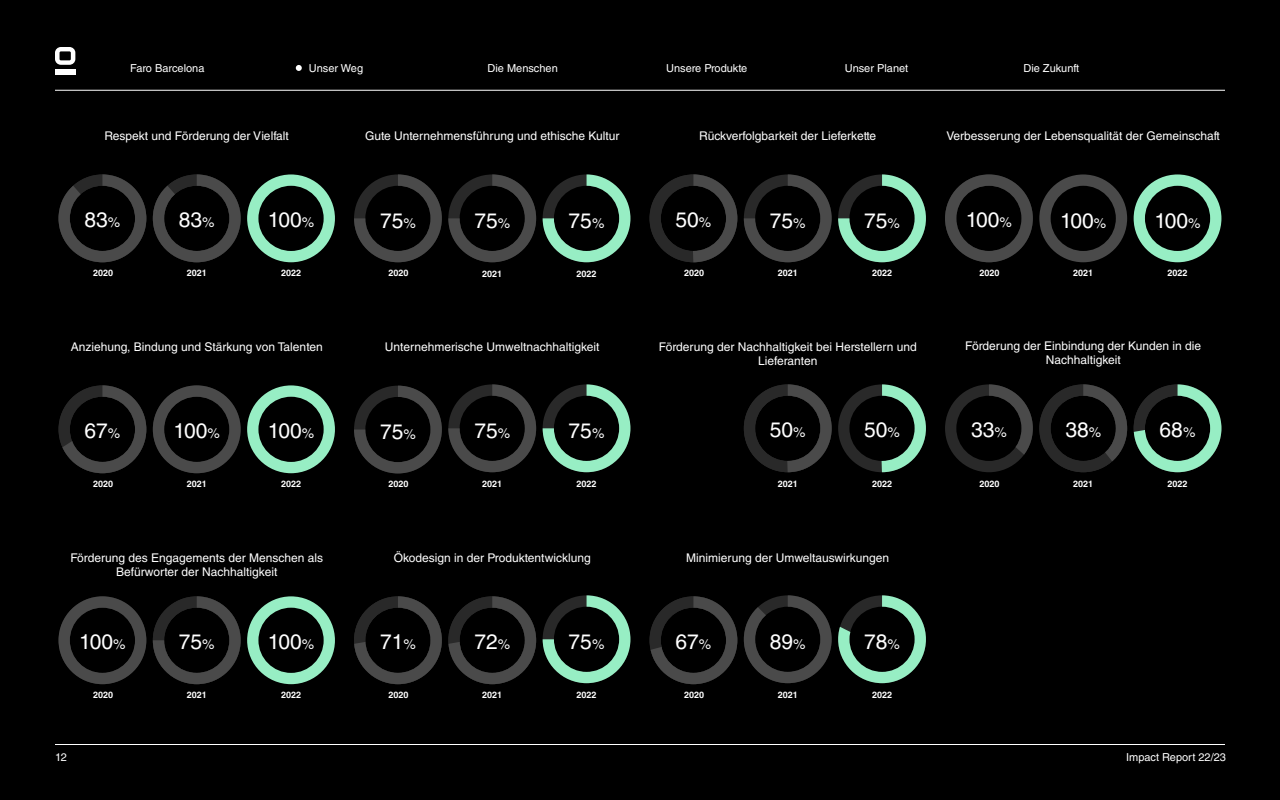
<style>
.page{position:relative;width:1280px;height:800px;background:#000}
.page>*{position:absolute;margin:0;border:0;box-sizing:border-box;transform-origin:0 0}
.t1{font:21px "Helvetica LT Std";color:#fff}
.t2{font:12px/14.4px "Helvetica LT Std";color:#fff;text-align:center}
.t3{font:11px "Helvetica LT Std";color:#fff}
.t4{font:700 9px "Helvetica LT Std";color:#fff}
.s1{font-size:14px}
</style>
<div class="page">
<svg style="left:247px;top:174px;width:88px;height:88px"></svg>
<svg style="left:247px;top:385px;width:88px;height:88px"></svg>
<svg style="left:247px;top:596px;width:88px;height:88px"></svg>
<svg style="left:59px;top:174px;width:87px;height:88px"></svg>
<svg style="left:59px;top:385px;width:87px;height:88px"></svg>
<svg style="left:153px;top:174px;width:88px;height:88px"></svg>
<svg style="left:650px;top:174px;width:87px;height:88px"></svg>
<svg style="left:945px;top:174px;width:88px;height:88px"></svg>
<svg style="left:153px;top:385px;width:88px;height:88px"></svg>
<svg style="left:153px;top:596px;width:88px;height:88px"></svg>
<svg style="left:448px;top:384px;width:88px;height:88px"></svg>
<svg style="left:744px;top:595px;width:88px;height:88px"></svg>
<svg style="left:543px;top:384px;width:87px;height:88px"></svg>
<svg style="left:838px;top:595px;width:88px;height:88px"></svg>
<svg style="left:448px;top:596px;width:88px;height:88px"></svg>
<svg style="left:1039px;top:384px;width:88px;height:88px"></svg>
<svg style="left:354px;top:596px;width:88px;height:88px"></svg>
<svg style="left:296px;top:65px;width:6px;height:6px"></svg>
<svg style="left:744px;top:174px;width:88px;height:88px"></svg>
<svg style="left:1039px;top:174px;width:88px;height:88px"></svg>
<svg style="left:838px;top:174px;width:88px;height:88px"></svg>
<svg style="left:1134px;top:174px;width:87px;height:88px"></svg>
<svg style="left:650px;top:596px;width:87px;height:88px"></svg>
<svg style="left:1134px;top:384px;width:87px;height:88px"></svg>
<svg style="left:945px;top:384px;width:88px;height:88px"></svg>
<svg style="left:744px;top:384px;width:88px;height:88px"></svg>
<svg style="left:838px;top:384px;width:88px;height:88px"></svg>
<svg style="left:448px;top:174px;width:88px;height:88px"></svg>
<svg style="left:543px;top:174px;width:87px;height:88px"></svg>
<svg style="left:354px;top:174px;width:88px;height:88px"></svg>
<svg style="left:354px;top:386px;width:88px;height:87px"></svg>
<svg style="left:543px;top:595px;width:87px;height:88px"></svg>
<svg style="left:59px;top:596px;width:87px;height:88px"></svg>
<div style="left:55px;top:70px;width:20px;height:5px;background:#fff"></div>
<svg style="left:55px;top:47px;width:20px;height:18px"></svg>
<hr style="left:55px;top:90px;width:1170px;height:1px;background:#fff">
<hr style="left:55px;top:744px;width:1170px;height:1px;background:#fff">
<p class="t3" style="left:130px;top:62px;width:76px">Faro Barcelona</p>
<p class="t3" style="left:309px;top:62px;width:56px">Unser Weg</p>
<p class="t3" style="left:488px;top:62px;width:72px">Die Menschen</p>
<p class="t3" style="left:666px;top:62px;width:83px">Unsere Produkte</p>
<p class="t3" style="left:845px;top:62px;width:65px">Unser Planet</p>
<p class="t3" style="left:1023px;top:62px;width:57px">Die Zukunft</p>
<p class="t2" style="left:105px;top:128px;width:186px">Respekt und Förderung der Vielfalt</p>
<p class="t2" style="left:365px;top:128px;width:256px">Gute Unternehmensführung und ethische Kultur</p>
<p class="t2" style="left:699px;top:128px;width:179px">Rückverfolgbarkeit der Lieferkette</p>
<p class="t2" style="left:947px;top:128px;width:275px">Verbesserung der Lebensqualität der Gemeinschaft</p>
<h1 class="t1" style="left:85px;top:208px;width:37px">83<span class="s1">%</span></h1>
<h1 class="t1" style="left:676px;top:208px;width:37px">50<span class="s1">%</span></h1>
<h1 class="t1" style="left:966px;top:208px;width:48px">100<span class="s1">%</span></h1>
<h1 class="t1" style="left:179px;top:208px;width:37px">83<span class="s1">%</span></h1>
<h1 class="t1" style="left:268px;top:208px;width:48px">100<span class="s1">%</span></h1>
<h1 class="t1" style="left:770px;top:209px;width:37px">75<span class="s1">%</span></h1>
<h1 class="t1" style="left:864px;top:209px;width:37px">75<span class="s1">%</span></h1>
<h1 class="t1" style="left:1060px;top:209px;width:48px">100<span class="s1">%</span></h1>
<h1 class="t1" style="left:1154px;top:209px;width:48px">100<span class="s1">%</span></h1>
<h1 class="t1" style="left:380px;top:209px;width:37px">75<span class="s1">%</span></h1>
<h1 class="t1" style="left:474px;top:209px;width:37px">75<span class="s1">%</span></h1>
<h1 class="t1" style="left:569px;top:209px;width:37px">75<span class="s1">%</span></h1>
<p class="t4" style="left:93px;top:267px;width:22px">2020</p>
<p class="t4" style="left:187px;top:267px;width:22px">2021</p>
<p class="t4" style="left:281px;top:267px;width:22px">2022</p>
<p class="t4" style="left:389px;top:267px;width:22px">2020</p>
<p class="t4" style="left:482px;top:268px;width:22px">2021</p>
<p class="t4" style="left:577px;top:268px;width:22px">2022</p>
<p class="t4" style="left:684px;top:267px;width:22px">2020</p>
<p class="t4" style="left:778px;top:267px;width:22px">2021</p>
<p class="t4" style="left:872px;top:267px;width:22px">2022</p>
<p class="t2" style="left:71px;top:339px;width:254px">Anziehung, Bindung und Stärkung von Talenten</p>
<p class="t2" style="left:385px;top:339px;width:216px">Unternehmerische Umweltnachhaltigkeit</p>
<p class="t2" style="left:659px;top:339px;width:259px">Förderung der Nachhaltigkeit bei Herstellern und<br>Lieferanten</p>
<h1 class="t1" style="left:85px;top:419px;width:37px">67<span class="s1">%</span></h1>
<p class="t4" style="left:93px;top:478px;width:22px">2020</p>
<h1 class="t1" style="left:174px;top:419px;width:48px">100<span class="s1">%</span></h1>
<h1 class="t1" style="left:474px;top:419px;width:37px">75<span class="s1">%</span></h1>
<h1 class="t1" style="left:268px;top:419px;width:48px">100<span class="s1">%</span></h1>
<h1 class="t1" style="left:569px;top:419px;width:37px">75<span class="s1">%</span></h1>
<h1 class="t1" style="left:380px;top:420px;width:37px">75<span class="s1">%</span></h1>
<p class="t4" style="left:187px;top:478px;width:22px">2021</p>
<p class="t4" style="left:281px;top:478px;width:22px">2022</p>
<p class="t4" style="left:389px;top:478px;width:22px">2020</p>
<p class="t4" style="left:482px;top:478px;width:22px">2021</p>
<p class="t4" style="left:577px;top:478px;width:22px">2022</p>
<h1 class="t1" style="left:770px;top:418px;width:37px">50<span class="s1">%</span></h1>
<h1 class="t1" style="left:864px;top:418px;width:37px">50<span class="s1">%</span></h1>
<p class="t4" style="left:778px;top:478px;width:22px">2021</p>
<p class="t4" style="left:872px;top:478px;width:22px">2022</p>
<p class="t2" style="left:394px;top:550px;width:198px">Ökodesign in der Produktentwicklung</p>
<p class="t2" style="left:70px;top:550px;width:254px">Förderung des Engagements der Menschen als</p>
<p class="t2" style="left:686px;top:550px;width:205px">Minimierung der Umweltauswirkungen</p>
<p class="t2" style="left:116px;top:565px;width:163px">Befürworter der Nachhaltigkeit</p>
<h1 class="t1" style="left:79px;top:629px;width:48px">100<span class="s1">%</span></h1>
<h1 class="t1" style="left:380px;top:629px;width:37px">71<span class="s1">%</span></h1>
<h1 class="t1" style="left:676px;top:629px;width:37px">67<span class="s1">%</span></h1>
<h1 class="t1" style="left:179px;top:629px;width:37px">75<span class="s1">%</span></h1>
<h1 class="t1" style="left:474px;top:629px;width:37px">72<span class="s1">%</span></h1>
<h1 class="t1" style="left:770px;top:629px;width:37px">89<span class="s1">%</span></h1>
<h1 class="t1" style="left:268px;top:629px;width:48px">100<span class="s1">%</span></h1>
<h1 class="t1" style="left:864px;top:629px;width:37px">78<span class="s1">%</span></h1>
<h1 class="t1" style="left:569px;top:629px;width:37px">75<span class="s1">%</span></h1>
<p class="t4" style="left:93px;top:689px;width:22px">2020</p>
<p class="t4" style="left:187px;top:689px;width:22px">2021</p>
<p class="t4" style="left:281px;top:689px;width:22px">2022</p>
<p class="t4" style="left:389px;top:689px;width:22px">2020</p>
<p class="t4" style="left:482px;top:689px;width:22px">2021</p>
<p class="t4" style="left:577px;top:689px;width:22px">2022</p>
<p class="t4" style="left:684px;top:689px;width:22px">2020</p>
<p class="t4" style="left:778px;top:689px;width:22px">2021</p>
<p class="t4" style="left:872px;top:689px;width:22px">2022</p>
<p class="t4" style="left:980px;top:267px;width:22px">2020</p>
<p class="t4" style="left:1073px;top:267px;width:22px">2021</p>
<p class="t4" style="left:1168px;top:267px;width:22px">2022</p>
<p class="t2" style="left:965px;top:338px;width:238px">Förderung der Einbindung der Kunden in die<br>Nachhaltigkeit</p>
<h1 class="t1" style="left:971px;top:418px;width:37px">33<span class="s1">%</span></h1>
<p class="t4" style="left:980px;top:478px;width:22px">2020</p>
<h1 class="t1" style="left:1065px;top:418px;width:37px">38<span class="s1">%</span></h1>
<p class="t4" style="left:1073px;top:478px;width:22px">2021</p>
<h1 class="t1" style="left:1160px;top:418px;width:37px">68<span class="s1">%</span></h1>
<p class="t4" style="left:1168px;top:478px;width:22px">2022</p>
<p class="t3" style="left:55px;top:751px;width:13px">12</p>
<p class="t3" style="left:1126px;top:751px;width:101px">Impact Report 22/23</p>
</div>
